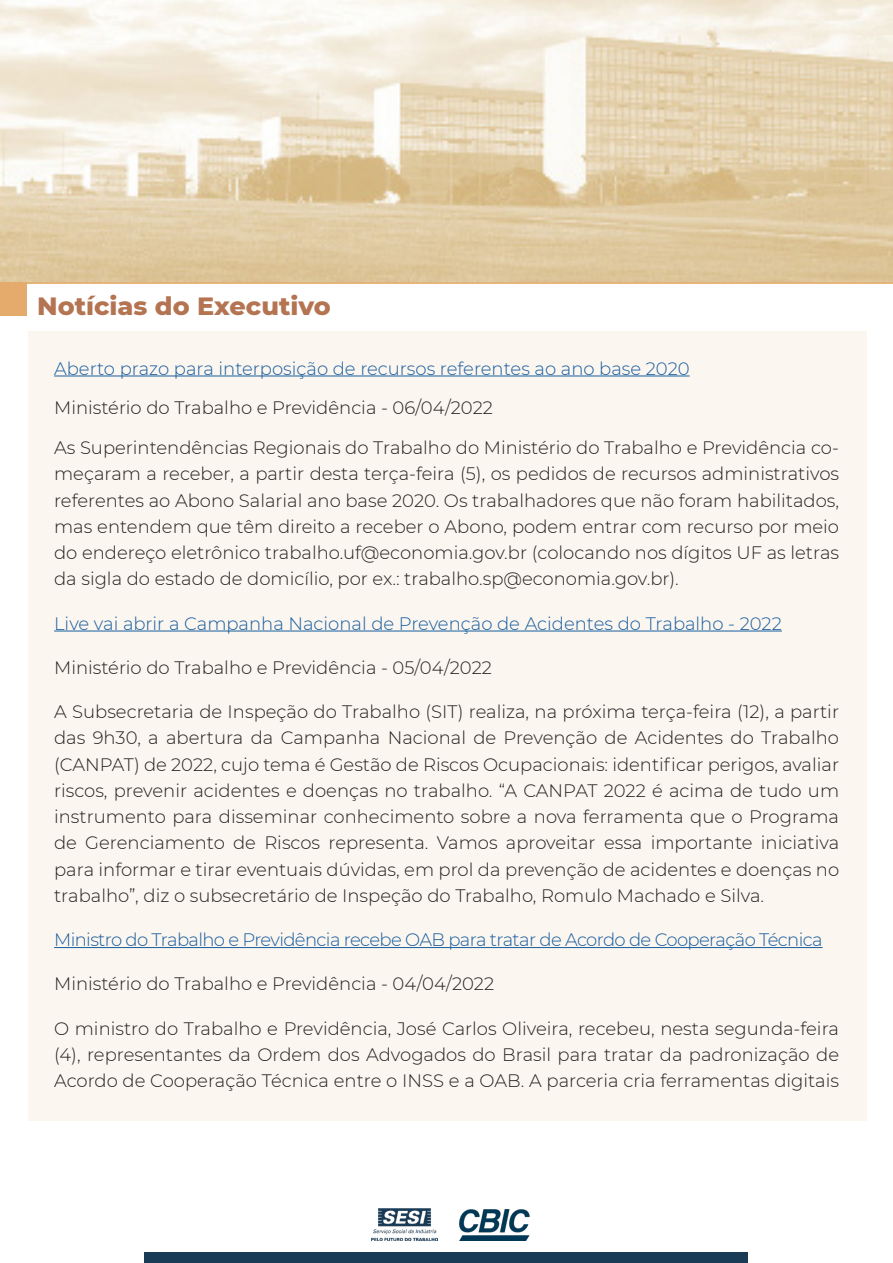
<style>
.page{position:relative;width:893px;height:1263px;background:#fff}
.page>*{position:absolute;margin:0;border:0;box-sizing:border-box;transform-origin:0 0}
.t1{font:800 25.5px "Montserrat";color:#b47452}
.t2{font:300 18px/26.2px "Montserrat";color:#231f20;text-align:justify}
.t3{font:300 18px "Montserrat";letter-spacing:-.01em;color:#175d9e}
.t4{font:300 18px "Montserrat";letter-spacing:-.035em;color:#175d9e}
</style>
<div class="page">
<div style="left:29px;top:332px;width:838px;height:789px;background:#fcf6f0"></div>
<hr style="left:54px;top:375px;width:636px;height:1px;background:#175d9e">
<hr style="left:54px;top:630px;width:728px;height:1px;background:#175d9e">
<hr style="left:54px;top:947px;width:769px;height:1px;background:#175d9e">
<img style="left:0;top:0;width:893px;height:282px">
<div style="left:0;top:282px;width:27px;height:34px;background:#e5ab6c"></div>
<hr style="left:3px;top:282px;width:890px;height:2px;background:#e5ab6c">
<div style="left:145px;top:1253px;width:603px;height:10px;background:#193b56"></div>
<img style="left:371px;top:1209px;width:66px;height:31px">
<img style="left:459px;top:1209px;width:71px;height:31px">
<p class="t1" style="left:37px;top:287px;width:295px">Notícias do Executivo</p>
<p class="t3" style="left:54px;top:356px;width:637px">Aberto prazo para interposição de recursos referentes ao ano base 2020</p>
<p class="t2" style="left:54px;top:394px;width:440px">Ministério do Trabalho e Previdência - 06/04/2022</p>
<p class="t2" style="left:54px;top:434px;width:786px">As Superintendências Regionais do Trabalho do Ministério do Trabalho e Previdência co&shy;meçaram a receber, a partir desta terça-feira (5), os pedidos de recursos administrativos referentes ao Abono Salarial ano base 2020. Os trabalhadores que não foram habilitados, mas entendem que têm direito a receber o Abono, podem entrar com recurso por meio do endereço eletrônico trabalho.uf@economia.gov.br (colocando nos dígitos UF as letras da sigla do estado de domicílio, por ex.: trabalho.sp@economia.gov.br).</p>
<p class="t3" style="left:54px;top:611px;width:729px">Live vai abrir a Campanha Nacional de Prevenção de Acidentes do Trabalho - 2022</p>
<p class="t2" style="left:54px;top:654px;width:439px">Ministério do Trabalho e Previdência - 05/04/2022</p>
<p class="t2" style="left:54px;top:698px;width:786px">A Subsecretaria de Inspeção do Trabalho (SIT) realiza, na próxima terça-feira (12), a partir das 9h30, a abertura da Campanha Nacional de Prevenção de Acidentes do Trabalho (CANPAT) de 2022, cujo tema é Gestão de Riscos Ocupacionais: identificar perigos, avaliar riscos, prevenir acidentes e doenças no trabalho. “A CANPAT 2022 é acima de tudo um instrumento para disseminar conhecimento sobre a nova ferramenta que o Programa de Gerenciamento de Riscos representa. Vamos aproveitar essa importante iniciativa para informar e tirar eventuais dúvidas, em prol da prevenção de acidentes e doenças no trabalho”, diz o subsecretário de Inspeção do Trabalho, Romulo Machado e Silva.</p>
<p class="t4" style="left:54px;top:927px;width:770px">Ministro do Trabalho e Previdência recebe OAB para tratar de Acordo de Cooperação Técnica</p>
<p class="t2" style="left:54px;top:970px;width:442px">Ministério do Trabalho e Previdência - 04/04/2022</p>
<p class="t2" style="left:54px;top:1015px;width:786px">O ministro do Trabalho e Previdência, José Carlos Oliveira, recebeu, nesta segunda-feira (4), representantes da Ordem dos Advogados do Brasil para tratar da padronização de Acordo de Cooperação Técnica entre o INSS e a OAB. A parceria cria ferramentas digitais</p>
</div>
